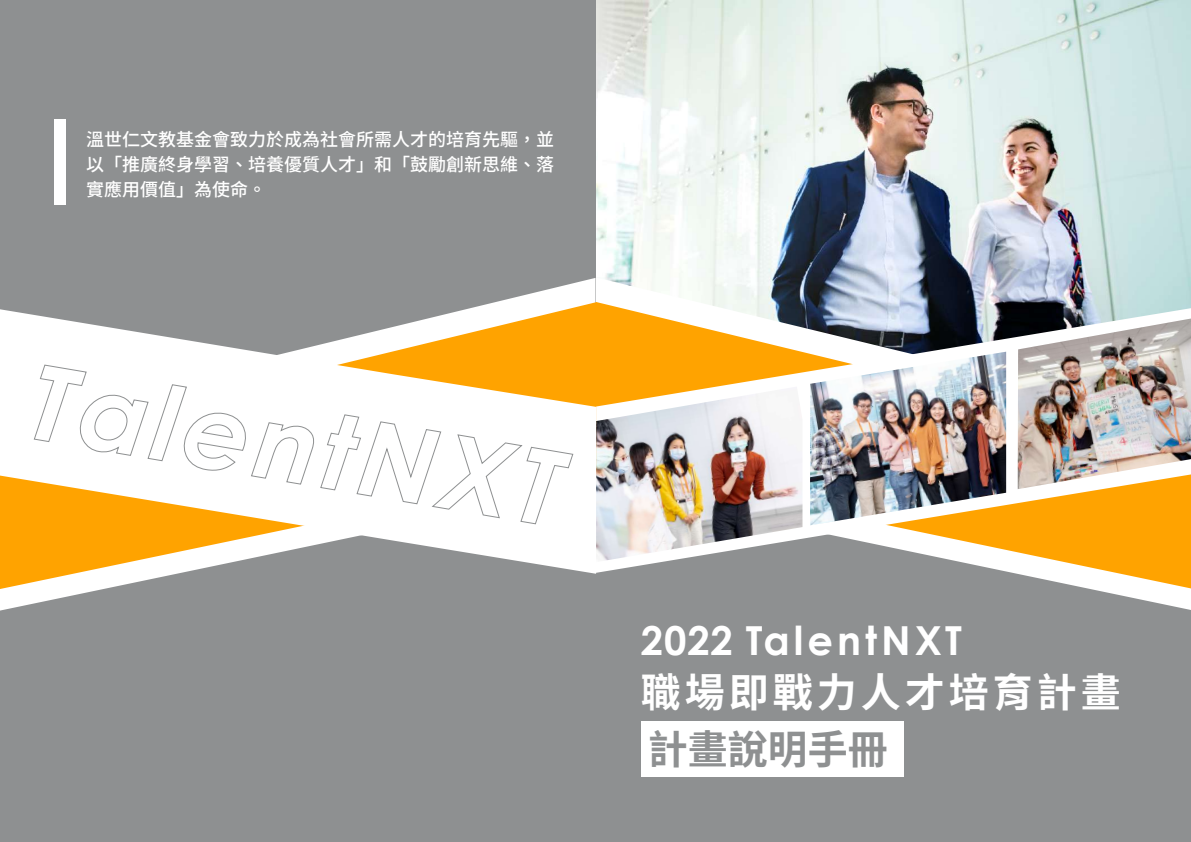
<style>
.page{position:relative;width:1191px;height:842px;background:#fff}
.page>*{position:absolute;margin:0;border:0;box-sizing:border-box;transform-origin:0 0}
.t1{font:700 40px "Century Gothic";letter-spacing:.1em;color:#fff}
.t2{font:700 40px "Noto Sans CJ Ktc";letter-spacing:.1em;color:#fff}
.t3{font:700 40px "Noto Sans CJ Ktc";color:#8e9091}
.t4{font:500 18px/25px "Noto Sans CJ Ktc";color:#fff;text-align:justify}
</style>
<div class="page">
<img style="left:595px;top:0;width:596px;height:308px">
<div style="left:595px;top:491px;width:596px;height:351px;background:#8e9091"></div>
<svg style="left:595px;top:277px;width:412px;height:31px"></svg>
<svg style="left:1086px;top:588px;width:105px;height:22px"></svg>
<svg style="left:1014px;top:573px;width:177px;height:15px;fill:#fff"></svg>
<svg style="left:595px;top:301px;width:411px;height:7px"></svg>
<svg style="left:596px;top:308px;width:595px;height:265px"></svg>
<img style="left:1017px;top:319px;width:174px;height:170px">
<img style="left:596px;top:387px;width:206px;height:176px">
<img style="left:810px;top:352px;width:196px;height:173px">
<svg style="left:871px;top:462px;width:7px;height:2px"></svg>
<svg style="left:905px;top:466px;width:7px;height:3px"></svg>
<svg style="left:944px;top:470px;width:7px;height:3px"></svg>
<img style="left:955px;top:412px;width:75px;height:75px">
<div style="left:641px;top:721px;width:263px;height:55px;background:#fff"></div>
<div style="left:0;top:0;width:595px;height:842px;background:#8e9091"></div>
<svg style="left:496px;top:278px;width:99px;height:24px"></svg>
<svg style="left:0;top:589px;width:103px;height:22px"></svg>
<svg style="left:0;top:574px;width:175px;height:15px;fill:#fff"></svg>
<svg style="left:467px;top:302px;width:129px;height:7px"></svg>
<svg style="left:0;top:309px;width:596px;height:265px"></svg>
<div style="left:54px;top:119px;width:12px;height:86px;background:#fff"></div>
<svg style="left:33px;top:364px;width:541px;height:161px;background:#fbf0dc"></svg>
<p class="t4" style="left:86px;top:127px;width:470px">溫世仁文教基金會致力於成為社會所需人才的培育先驅，並以「推廣終身學習、培養優質人才」和「鼓勵創新思維、落實應用價值」為使命。</p>
<h1 class="t1" style="left:641px;top:610px;width:322px">2022 TalentNXT</h1>
<h1 class="t2" style="left:641px;top:670px;width:481px">職場即戰力人才培育計畫</h1>
<h1 class="t3" style="left:648px;top:727px;width:241px">計畫說明手冊</h1>
</div>
